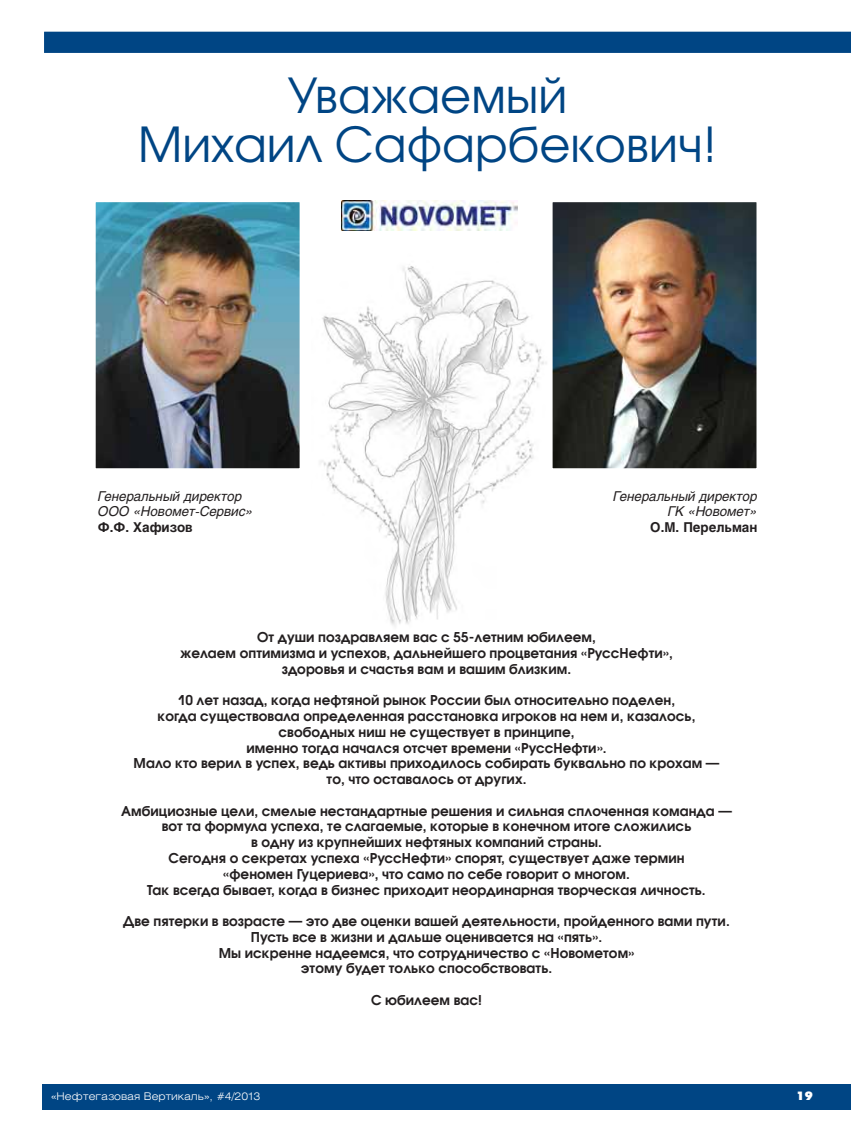
<style>
.page{position:relative;width:851px;height:1127px;background:#fff}
.page>*{position:absolute;margin:0;border:0;box-sizing:border-box;transform-origin:0 0}
.t1{font:48px/49.5px "Avant Garde Gothic C";color:#004584;text-align:center}
.t2{font:600 13.5px/15.8px "Avant Garde Gothic C";letter-spacing:.005em;color:#231f20;text-align:center}
.t3{font:italic 13.5px/15.8px "Helios";color:#231f20}
.t4{font:700 13.5px "Helios";color:#231f20}
.t5{font:12px "Futura Futuris XC";color:#fff}
.t6{font:300 10.5px "Helios Ext";color:#fff}
</style>
<div class="page">
<hr style="left:0;top:0;width:1px;height:1127px;background:#f4f9eb">
<img style="left:320px;top:266px;width:227px;height:360px">
<div style="left:43px;top:1084px;width:807px;height:26px;background:#004584"></div>
<svg style="left:44px;top:31px;width:806px;height:22px;background:#084b88"></svg>
<img style="left:553px;top:203px;width:202px;height:264px">
<div style="left:551px;top:201px;width:206px;height:268px;border:1px solid #fff"></div>
<img style="left:341px;top:201px;width:176px;height:29px">
<img style="left:97px;top:203px;width:201px;height:264px">
<div style="left:95px;top:201px;width:205px;height:268px;border:1px solid #fff"></div>
<h1 class="t1" style="left:138px;top:76px;width:580px">Уважаемый<br>Михаил Сафарбекович!</h1>
<p class="t3" style="left:98px;top:489px;width:157px">Генеральный директор<br>ООО «Новомет-Сервис»</p>
<p class="t4" style="left:98px;top:522px;width:96px">Ф.Ф. Хафизов</p>
<p class="t3" style="left:613px;top:489px;width:146px;text-align:right">Генеральный директор<br>ГК «Новомет»</p>
<p class="t4" style="left:650px;top:522px;width:109px">О.М. Перельман</p>
<p class="t2" style="left:180px;top:631px;width:494px">От души поздравляем вас с 55-летним юбилеем,<br>желаем оптимизма и успехов, дальнейшего процветания «РуссНефти», здоровья и счастья вам и вашим близким.</p>
<p class="t2" style="left:133px;top:694px;width:587px">10 лет назад, когда нефтяной рынок России был относительно поделен,<br>когда существовала определенная расстановка игроков на нем и, казалось, свободных ниш не существует в принципе,<br>именно тогда начался отсчет времени «РуссНефти».<br>Мало кто верил в успех, ведь активы приходилось собирать буквально по крохам — то, что оставалось от других.</p>
<p class="t2" style="left:121px;top:804px;width:612px">Амбициозные цели, смелые нестандартные решения и сильная сплоченная команда — вот та формула успеха, те слагаемые, которые в конечном итоге сложились<br>в одну из крупнейших нефтяных компаний страны.<br>Сегодня о секретах успеха «РуссНефти» спорят, существует даже термин<br>«феномен Гуцериева», что само по себе говорит о многом.<br>Так всегда бывает, когда в бизнес приходит неординарная творческая личность.</p>
<p class="t2" style="left:123px;top:914px;width:608px">Две пятерки в возрасте — это две оценки вашей деятельности, пройденного вами пути.<br>Пусть все в жизни и дальше оценивается на «пять».<br>Мы искренне надеемся, что сотрудничество с «Новометом»<br>этому будет только способствовать.</p>
<p class="t2" style="left:371px;top:993px;width:112px">С юбилеем вас!</p>
<p class="t6" style="left:51px;top:1092px;width:211px">«Нефтегазовая Вертикаль», #4/2013</p>
<p class="t5" style="left:796px;top:1091px;width:18px">19</p>
</div>
